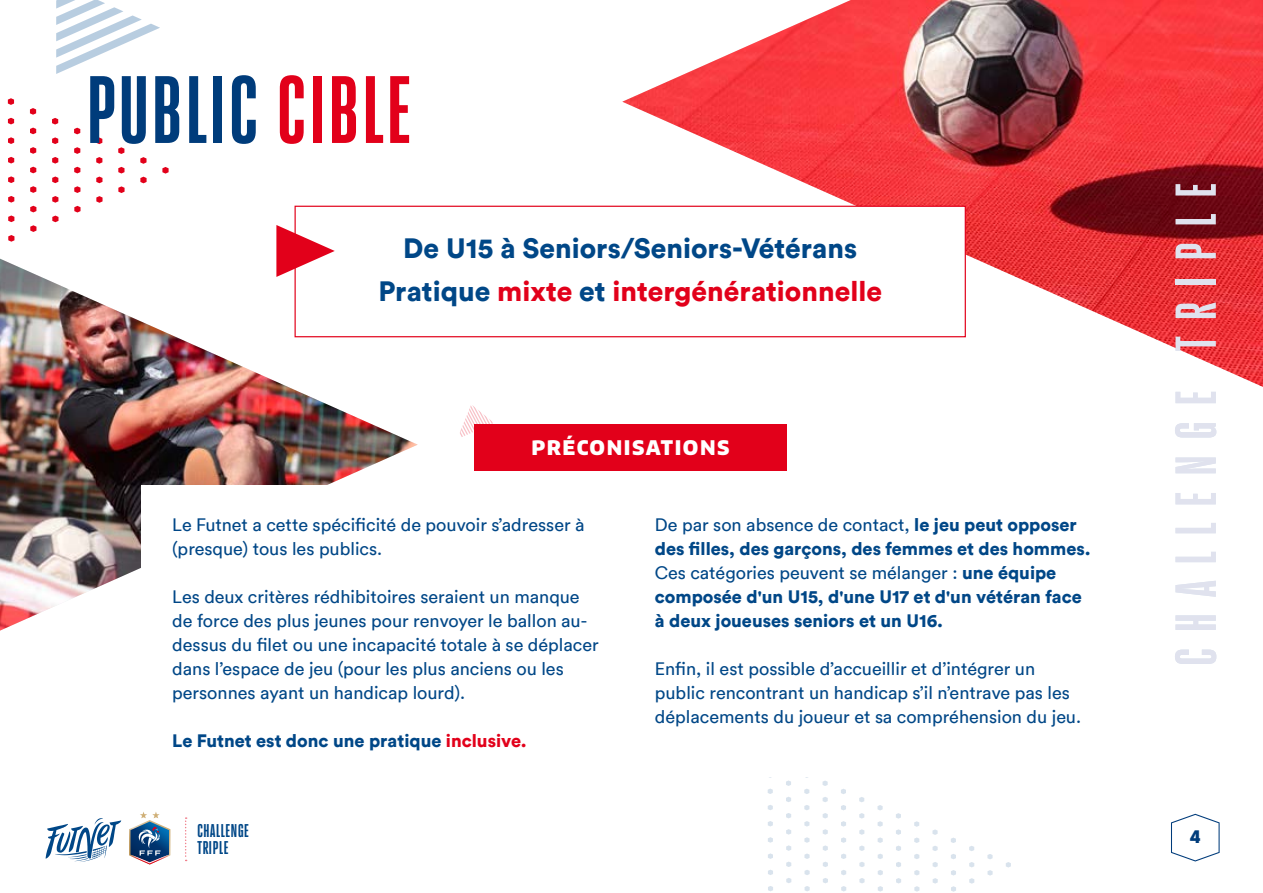
<style>
.page{position:relative;width:1263px;height:893px;background:#fff}
.page>*{position:absolute;margin:0;border:0;box-sizing:border-box;transform-origin:0 0}
.t1{font:700 94.5px "FFF Hero";color:#003c7b}
.t2{font:700 57px "FFF Hero";letter-spacing:.25em;color:#e0e2ee}
.t3{font:900 27.9px/42.8px "Circular";color:#004787;text-align:center}
.t4{font:21px "FFF Equipe Black";letter-spacing:.075em;color:#fff}
.t5{font:700 18.3px/17px "FFF Hero";color:#004787}
.t6{font:18px/24px "Circular";color:#004787}
.t7{font:900 18px/24px "Circular";color:#004787}
.t8{font:18px "FFF Equipe Black";color:#003c7b}
.s1{color:#e2001a}
.s2{font-weight:400}
</style>
<div class="page">
<svg style="left:1171px;top:814px;width:48px;height:47px"></svg>
<svg style="left:185px;top:817px;width:2px;height:44px"></svg>
<svg style="left:46px;top:818px;width:75px;height:44px"></svg>
<svg style="left:8px;top:98px;width:6px;height:7px"></svg>
<svg style="left:30px;top:108px;width:6px;height:7px"></svg>
<svg style="left:52px;top:118px;width:6px;height:7px"></svg>
<svg style="left:74px;top:128px;width:6px;height:6px"></svg>
<svg style="left:96px;top:137px;width:6px;height:7px"></svg>
<svg style="left:118px;top:147px;width:6px;height:7px"></svg>
<svg style="left:140px;top:157px;width:7px;height:7px"></svg>
<svg style="left:162px;top:167px;width:7px;height:7px"></svg>
<svg style="left:8px;top:118px;width:6px;height:6px"></svg>
<svg style="left:30px;top:128px;width:6px;height:6px"></svg>
<svg style="left:52px;top:137px;width:6px;height:7px"></svg>
<svg style="left:74px;top:147px;width:6px;height:7px"></svg>
<svg style="left:96px;top:157px;width:6px;height:7px"></svg>
<svg style="left:118px;top:167px;width:6px;height:7px"></svg>
<svg style="left:140px;top:177px;width:7px;height:6px"></svg>
<svg style="left:8px;top:137px;width:6px;height:7px"></svg>
<svg style="left:30px;top:147px;width:6px;height:7px"></svg>
<svg style="left:52px;top:157px;width:6px;height:7px"></svg>
<svg style="left:74px;top:167px;width:6px;height:6px"></svg>
<svg style="left:96px;top:177px;width:6px;height:6px"></svg>
<svg style="left:118px;top:186px;width:7px;height:7px"></svg>
<svg style="left:8px;top:157px;width:6px;height:7px"></svg>
<svg style="left:30px;top:167px;width:6px;height:6px"></svg>
<svg style="left:52px;top:176px;width:6px;height:7px"></svg>
<svg style="left:74px;top:186px;width:6px;height:7px"></svg>
<svg style="left:96px;top:196px;width:7px;height:7px"></svg>
<svg style="left:8px;top:176px;width:6px;height:7px"></svg>
<svg style="left:30px;top:186px;width:6px;height:7px"></svg>
<svg style="left:52px;top:196px;width:6px;height:7px"></svg>
<svg style="left:74px;top:206px;width:7px;height:6px"></svg>
<svg style="left:8px;top:196px;width:6px;height:7px"></svg>
<svg style="left:30px;top:206px;width:6px;height:6px"></svg>
<svg style="left:52px;top:216px;width:7px;height:6px"></svg>
<svg style="left:8px;top:215px;width:6px;height:7px"></svg>
<svg style="left:30px;top:225px;width:6px;height:7px"></svg>
<svg style="left:8px;top:235px;width:6px;height:7px"></svg>
<svg style="left:56px;top:0;width:104px;height:74px"></svg>
<svg style="left:129px;top:812px;width:41px;height:52px"></svg>
<img style="left:622px;top:0;width:641px;height:387px">
<img style="left:0;top:259px;width:418px;height:372px">
<div style="left:294px;top:206px;width:672px;height:131px;background:#fff;border:1px solid #e2001a"></div>
<svg style="left:276px;top:225px;width:59px;height:52px"></svg>
<svg style="left:460px;top:405px;width:33px;height:32px"></svg>
<div style="left:474px;top:424px;width:313px;height:46px;background:#e2001a"></div>
<svg style="left:822px;top:781px;width:6px;height:5px"></svg>
<svg style="left:841px;top:789px;width:5px;height:5px"></svg>
<svg style="left:859px;top:797px;width:5px;height:5px"></svg>
<svg style="left:877px;top:805px;width:6px;height:5px"></svg>
<svg style="left:896px;top:813px;width:5px;height:6px"></svg>
<svg style="left:914px;top:821px;width:5px;height:6px"></svg>
<svg style="left:932px;top:829px;width:6px;height:6px"></svg>
<svg style="left:951px;top:837px;width:5px;height:6px"></svg>
<svg style="left:969px;top:846px;width:5px;height:5px"></svg>
<svg style="left:987px;top:854px;width:5px;height:5px"></svg>
<svg style="left:1006px;top:862px;width:5px;height:5px"></svg>
<svg style="left:786px;top:780px;width:5px;height:6px"></svg>
<svg style="left:804px;top:789px;width:5px;height:5px"></svg>
<svg style="left:822px;top:797px;width:6px;height:5px"></svg>
<svg style="left:841px;top:805px;width:5px;height:5px"></svg>
<svg style="left:859px;top:813px;width:5px;height:6px"></svg>
<svg style="left:877px;top:821px;width:6px;height:6px"></svg>
<svg style="left:896px;top:829px;width:5px;height:6px"></svg>
<svg style="left:914px;top:837px;width:5px;height:6px"></svg>
<svg style="left:932px;top:846px;width:6px;height:5px"></svg>
<svg style="left:951px;top:854px;width:5px;height:5px"></svg>
<svg style="left:969px;top:862px;width:5px;height:5px"></svg>
<svg style="left:987px;top:870px;width:6px;height:6px"></svg>
<svg style="left:768px;top:788px;width:5px;height:6px"></svg>
<svg style="left:786px;top:797px;width:5px;height:5px"></svg>
<svg style="left:804px;top:805px;width:5px;height:5px"></svg>
<svg style="left:823px;top:813px;width:5px;height:5px"></svg>
<svg style="left:841px;top:821px;width:5px;height:6px"></svg>
<svg style="left:859px;top:829px;width:5px;height:6px"></svg>
<svg style="left:878px;top:837px;width:5px;height:6px"></svg>
<svg style="left:896px;top:845px;width:5px;height:6px"></svg>
<svg style="left:914px;top:854px;width:5px;height:5px"></svg>
<svg style="left:932px;top:862px;width:6px;height:5px"></svg>
<svg style="left:951px;top:870px;width:5px;height:5px"></svg>
<svg style="left:969px;top:878px;width:5px;height:6px"></svg>
<svg style="left:768px;top:805px;width:5px;height:5px"></svg>
<svg style="left:786px;top:813px;width:5px;height:5px"></svg>
<svg style="left:804px;top:821px;width:5px;height:6px"></svg>
<svg style="left:823px;top:829px;width:5px;height:6px"></svg>
<svg style="left:841px;top:837px;width:5px;height:6px"></svg>
<svg style="left:859px;top:845px;width:5px;height:6px"></svg>
<svg style="left:878px;top:854px;width:5px;height:5px"></svg>
<svg style="left:896px;top:862px;width:5px;height:5px"></svg>
<svg style="left:914px;top:870px;width:5px;height:5px"></svg>
<svg style="left:933px;top:878px;width:5px;height:6px"></svg>
<svg style="left:951px;top:886px;width:5px;height:6px"></svg>
<svg style="left:768px;top:821px;width:5px;height:5px"></svg>
<svg style="left:786px;top:829px;width:5px;height:6px"></svg>
<svg style="left:804px;top:837px;width:5px;height:6px"></svg>
<svg style="left:823px;top:845px;width:5px;height:6px"></svg>
<svg style="left:841px;top:853px;width:5px;height:6px"></svg>
<svg style="left:859px;top:862px;width:5px;height:5px"></svg>
<svg style="left:878px;top:870px;width:5px;height:5px"></svg>
<svg style="left:896px;top:878px;width:5px;height:5px"></svg>
<svg style="left:914px;top:886px;width:5px;height:6px"></svg>
<svg style="left:768px;top:837px;width:5px;height:6px"></svg>
<svg style="left:786px;top:845px;width:5px;height:6px"></svg>
<svg style="left:804px;top:853px;width:6px;height:6px"></svg>
<svg style="left:823px;top:862px;width:5px;height:5px"></svg>
<svg style="left:841px;top:870px;width:5px;height:5px"></svg>
<svg style="left:859px;top:878px;width:5px;height:5px"></svg>
<svg style="left:878px;top:886px;width:5px;height:6px"></svg>
<svg style="left:768px;top:853px;width:5px;height:6px"></svg>
<svg style="left:786px;top:861px;width:5px;height:6px"></svg>
<svg style="left:804px;top:870px;width:6px;height:5px"></svg>
<svg style="left:823px;top:878px;width:5px;height:5px"></svg>
<svg style="left:841px;top:886px;width:5px;height:5px"></svg>
<svg style="left:768px;top:870px;width:5px;height:5px"></svg>
<svg style="left:786px;top:878px;width:5px;height:5px"></svg>
<svg style="left:804px;top:886px;width:6px;height:5px"></svg>
<svg style="left:768px;top:886px;width:5px;height:5px"></svg>
<div style="left:141px;top:485px;width:748px;height:291px;background:#fff"></div>
<h1 class="t1" style="left:85px;top:59px;width:329px">PUBLIC <span class="s1">CIBLE</span></h1>
<h3 class="t3" style="left:378px;top:226px;width:505px">De U15 à Seniors/Seniors-Vétérans<br>Pratique <span class="s1">mixte</span> et <span class="s1">intergénérationnelle</span></h3>
<p class="t4" style="left:531px;top:435px;width:200px">PRÉCONISATIONS</p>
<p class="t6" style="left:172px;top:513px;width:414px">Le Futnet a cette spécificité de pouvoir s’adresser à (presque) tous les publics.</p>
<p class="t6" style="left:172px;top:585px;width:428px">Les deux critères rédhibitoires seraient un manque de force des plus jeunes pour renvoyer le ballon au&shy;dessus du filet ou une incapacité totale à se déplacer dans l’espace de jeu (pour les plus anciens ou les personnes ayant un handicap lourd).</p>
<p class="t7" style="left:172px;top:728px;width:356px">Le Futnet est donc une pratique <span class="s1">inclusive.</span></p>
<p class="t5" style="left:197px;top:822px;width:54px">CHALLENGE<br>TRIPLE</p>
<p class="t7" style="left:655px;top:512px;width:437px"><span class="s2">De par son absence de contact,</span> le jeu peut opposer des filles, des garçons, des femmes et des hommes.<br><span class="s2">Ces catégories peuvent se mélanger :</span> une équipe composée d'un U15, d'une U17 et d'un vétéran face à deux joueuses seniors et un U16.</p>
<p class="t6" style="left:655px;top:657px;width:428px">Enfin, il est possible d’accueillir et d’intégrer un public rencontrant un handicap s’il n’entrave pas les déplacements du joueur et sa compréhension du jeu.</p>
<h2 class="t2" style="left:1165px;top:666px;width:486px;rotate:-90deg">CHALLENGE TRIPLE</h2>
<p class="t8" style="left:1190px;top:826px;width:12px">4</p>
</div>
